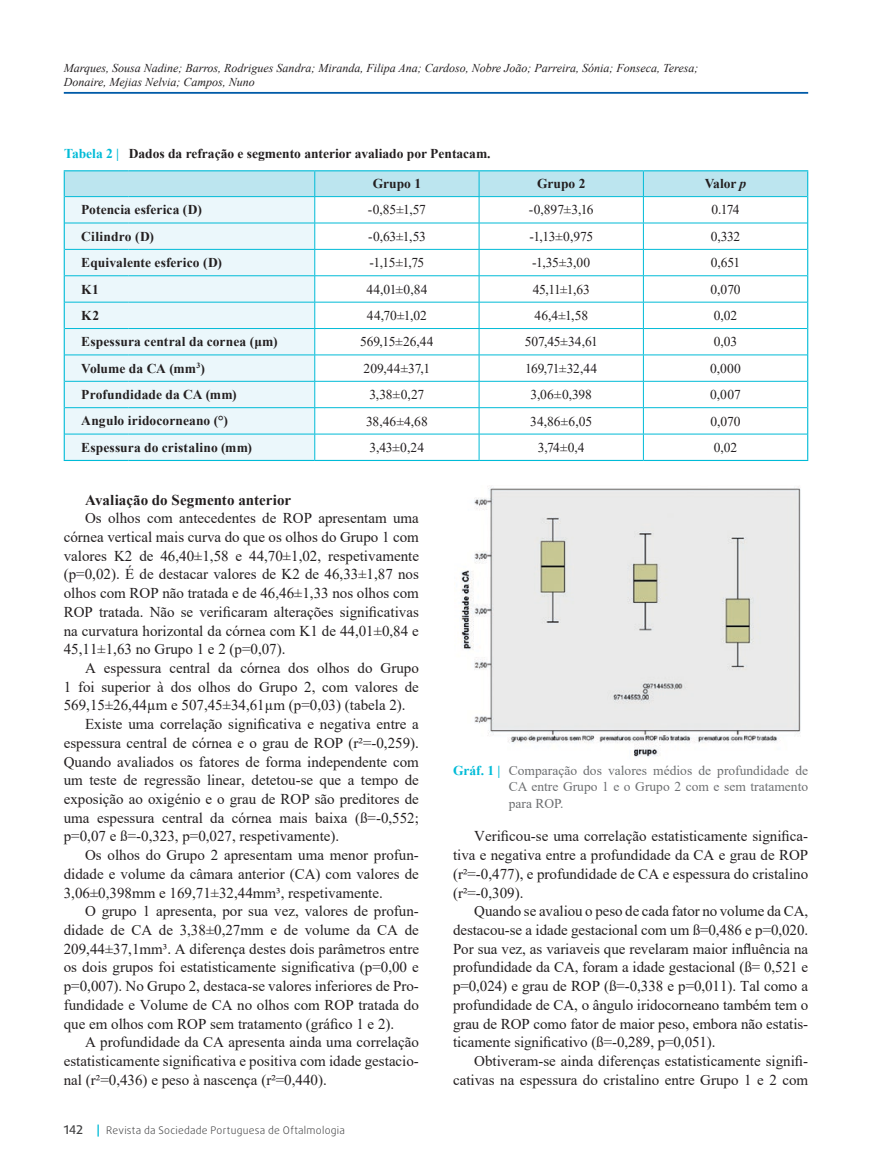
<style>
.page{position:relative;width:872px;height:1170px;background:#fff}
.page>*{position:absolute;margin:0;border:0;box-sizing:border-box;transform-origin:0 0}
.t1{font:15px/18.8px "Times New Roman";color:#231f20;text-align:justify}
.t2{font:700 15px "Times New Roman";letter-spacing:.005em;color:#231f20}
.t3{font:13.5px "Times New Roman";letter-spacing:-.01em;color:#231f20}
.t4{font:700 13.5px "Times New Roman";color:#231f20}
.t5{font:13.5px/16.2px "Times New Roman";color:#6d6f71;text-align:justify}
.t6{font:700 13.5px "Times New Roman";letter-spacing:.02em;color:#231f20}
.t7{font:italic 12px/14.4px "Times New Roman";color:#231f20}
.t8{font:300 10.5px "Daxline Pro";letter-spacing:.025em;color:#414142}
.s1{color:#00bbd7}
.s2{font-style:italic}
.s3{font-weight:500;font-size:12px}
.s4{font-weight:500;font-size:12px;color:#00bbd7}
.s5{font-weight:700;color:#00bbd7}
</style>
<div class="page">
<hr style="left:64px;top:92px;width:744px;height:2px;background:#005ba8">
<hr style="left:64px;top:170px;width:65px;height:1px;background:#00bbd7">
<hr style="left:129px;top:170px;width:186px;height:1px;background:#00bbd7">
<hr style="left:315px;top:170px;width:164px;height:1px;background:#00bbd7">
<hr style="left:479px;top:170px;width:164px;height:1px;background:#00bbd7">
<hr style="left:643px;top:170px;width:165px;height:1px;background:#00bbd7">
<hr style="left:64px;top:460px;width:65px;height:1px;background:#00bbd7">
<hr style="left:129px;top:460px;width:186px;height:1px;background:#00bbd7">
<hr style="left:315px;top:460px;width:164px;height:1px;background:#00bbd7">
<hr style="left:479px;top:460px;width:164px;height:1px;background:#00bbd7">
<hr style="left:643px;top:460px;width:165px;height:1px;background:#00bbd7">
<svg style="left:64px;top:171px;width:744px;height:289px"></svg>
<img style="left:461px;top:487px;width:340px;height:270px">
<p class="t7" style="left:64px;top:60px;width:636px">Marques, Sousa Nadine; Barros, Rodrigues Sandra; Miranda, Filipa Ana; Cardoso, Nobre João; Parreira, Sónia; Fonseca, Teresa;<br>Donaire, Mejias Nelvia; Campos, Nuno</p>
<p class="t4" style="left:64px;top:144px;width:428px"><span class="s1">Tabela 2 |</span> Dados da refração e segmento anterior avaliado por Pentacam.</p>
<p class="t4" style="left:373px;top:174px;width:50px">Grupo 1</p>
<p class="t4" style="left:537px;top:174px;width:50px">Grupo 2</p>
<p class="t4" style="left:704px;top:174px;width:43px">Valor <span class="s2">p</span></p>
<p class="t4" style="left:81px;top:200px;width:122px">Potencia esferica (D)</p>
<p class="t3" style="left:368px;top:200px;width:60px">-0,85±1,57</p>
<p class="t3" style="left:529px;top:200px;width:66px">-0,897±3,16</p>
<p class="t3" style="left:711px;top:200px;width:30px">0.174</p>
<p class="t4" style="left:81px;top:226px;width:74px">Cilindro (D)</p>
<p class="t3" style="left:368px;top:227px;width:59px">-0,63±1,53</p>
<p class="t3" style="left:529px;top:227px;width:65px">-1,13±0,975</p>
<p class="t3" style="left:710px;top:227px;width:31px">0,332</p>
<p class="t4" style="left:81px;top:253px;width:142px">Equivalente esferico (D)</p>
<p class="t3" style="left:369px;top:253px;width:56px">-1,15±1,75</p>
<p class="t3" style="left:532px;top:253px;width:60px">-1,35±3,00</p>
<p class="t3" style="left:711px;top:253px;width:31px">0,651</p>
<p class="t4" style="left:81px;top:279px;width:19px">K1</p>
<p class="t3" style="left:366px;top:279px;width:62px">44,01±0,84</p>
<p class="t3" style="left:532px;top:279px;width:59px">45,11±1,63</p>
<p class="t3" style="left:710px;top:279px;width:32px">0,070</p>
<p class="t4" style="left:81px;top:305px;width:19px">K2</p>
<p class="t3" style="left:367px;top:306px;width:61px">44,70±1,02</p>
<p class="t3" style="left:534px;top:306px;width:55px">46,4±1,58</p>
<p class="t3" style="left:714px;top:306px;width:25px">0,02</p>
<p class="t4" style="left:81px;top:332px;width:198px">Espessura central da cornea (μm)</p>
<p class="t3" style="left:360px;top:332px;width:75px">569,15±26,44</p>
<p class="t3" style="left:525px;top:332px;width:75px">507,45±34,61</p>
<p class="t3" style="left:714px;top:332px;width:25px">0,03</p>
<p class="t4" style="left:81px;top:358px;width:125px">Volume da CA (mm<sup>3</sup>)</p>
<p class="t3" style="left:363px;top:359px;width:68px">209,44±37,1</p>
<p class="t3" style="left:525px;top:359px;width:74px">169,71±32,44</p>
<p class="t3" style="left:710px;top:359px;width:32px">0,000</p>
<p class="t4" style="left:81px;top:385px;width:157px">Profundidade da CA (mm)</p>
<p class="t3" style="left:369px;top:385px;width:56px">3,38±0,27</p>
<p class="t3" style="left:530px;top:385px;width:63px">3,06±0,398</p>
<p class="t3" style="left:710px;top:385px;width:32px">0,007</p>
<p class="t6" style="left:81px;top:411px;width:148px">Angulo iridocorneano (°)</p>
<p class="t3" style="left:366px;top:411px;width:63px">38,46±4,68</p>
<p class="t3" style="left:530px;top:411px;width:63px">34,86±6,05</p>
<p class="t3" style="left:710px;top:411px;width:32px">0,070</p>
<p class="t4" style="left:81px;top:437px;width:172px">Espessura do cristalino (mm)</p>
<p class="t3" style="left:370px;top:438px;width:56px">3,43±0,24</p>
<p class="t3" style="left:538px;top:438px;width:48px">3,74±0,4</p>
<p class="t3" style="left:713px;top:438px;width:25px">0,02</p>
<p class="t2" style="left:85px;top:488px;width:208px">Avaliação do Segmento anterior</p>
<p class="t1" style="left:64px;top:508px;width:357px;text-indent:21px">Os olhos com antecedentes de ROP apresentam uma córnea vertical mais curva do que os olhos do Grupo 1 com valores K2 de 46,40±1,58 e 44,70±1,02, respetivamente (p=0,02). É de destacar valores de K2 de 46,33±1,87 nos olhos com ROP não tratada e de 46,46±1,33 nos olhos com ROP tratada. Não se verificaram alterações significativas na curvatura horizontal da córnea com K1 de 44,01±0,84 e 45,11±1,63 no Grupo 1 e 2 (p=0,07).</p>
<p class="t1" style="left:85px;top:658px;width:335px">A espessura central da córnea dos olhos do Grupo</p>
<p class="t1" style="left:64px;top:676px;width:357px">1 foi superior à dos olhos do Grupo 2, com valores de</p>
<p class="t1" style="left:64px;top:695px;width:343px">569,15±26,44µm e 507,45±34,61µm (p=0,03) (tabela 2).</p>
<p class="t1" style="left:85px;top:714px;width:335px">Existe uma correlação significativa e negativa entre a</p>
<p class="t1" style="left:64px;top:733px;width:357px">espessura central de córnea e o grau de ROP (r²=-0,259).</p>
<p class="t1" style="left:64px;top:751px;width:357px">Quando avaliados os fatores de forma independente com</p>
<p class="t1" style="left:64px;top:770px;width:357px">um teste de regressão linear, detetou-se que a tempo de</p>
<p class="t1" style="left:64px;top:789px;width:357px">exposição ao oxigénio e o grau de ROP são preditores de</p>
<p class="t1" style="left:64px;top:807px;width:357px">uma espessura central da córnea mais baixa (ß=-0,552;</p>
<p class="t1" style="left:64px;top:826px;width:277px">p=0,07 e ß=-0,323, p=0,027, respetivamente).</p>
<p class="t1" style="left:85px;top:845px;width:335px">Os olhos do Grupo 2 apresentam uma menor profun-</p>
<p class="t1" style="left:64px;top:864px;width:357px">didade e volume da câmara anterior (CA) com valores de</p>
<p class="t1" style="left:64px;top:882px;width:320px">3,06±0,398mm e 169,71±32,44mm³, respetivamente.</p>
<p class="t1" style="left:85px;top:901px;width:335px">O grupo 1 apresenta, por sua vez, valores de profun-</p>
<p class="t1" style="left:64px;top:920px;width:357px">didade de CA de 3,38±0,27mm e de volume da CA de</p>
<p class="t1" style="left:64px;top:938px;width:357px">209,44±37,1mm³. A diferença destes dois parâmetros entre</p>
<p class="t1" style="left:64px;top:957px;width:357px">os dois grupos foi estatisticamente significativa (p=0,00 e</p>
<p class="t1" style="left:64px;top:976px;width:357px">p=0,007). No Grupo 2, destaca-se valores inferiores de Pro-</p>
<p class="t1" style="left:64px;top:994px;width:357px">fundidade e Volume de CA no olhos com ROP tratada do</p>
<p class="t1" style="left:64px;top:1013px;width:332px">que em olhos com ROP sem tratamento (gráfico 1 e 2).</p>
<p class="t1" style="left:85px;top:1032px;width:335px">A profundidade da CA apresenta ainda uma correlação</p>
<p class="t1" style="left:64px;top:1051px;width:357px">estatisticamente significativa e positiva com idade gestacio-</p>
<p class="t1" style="left:64px;top:1069px;width:264px">nal (r²=0,436) e peso à nascença (r²=0,440).</p>
<p class="t8" style="left:64px;top:1122px;width:282px"><span class="s3">142</span> <span class="s4">|</span> Revista da Sociedade Portuguesa de Oftalmologia</p>
<p class="t5" style="left:509px;top:762px;width:301px;text-indent:-56px"><span class="s5">Gráf. 1 |</span> Comparação dos valores médios de profundidade de CA entre Grupo 1 e o Grupo 2 com e sem tratamento para ROP.</p>
<p class="t1" style="left:453px;top:826px;width:357px;text-indent:21px">Verificou-se uma correlação estatisticamente significa&shy;tiva e negativa entre a profundidade da CA e grau de ROP (r²=-0,477), e profundidade de CA e espessura do cristalino (r²=-0,309).</p>
<p class="t1" style="left:453px;top:901px;width:357px;text-indent:21px">Quando se avaliou o peso de cada fator no volume da CA, destacou-se a idade gestacional com um ß=0,486 e p=0,020.<br>Por sua vez, as variaveis que revelaram maior influência na profundidade da CA, foram a idade gestacional (ß= 0,521 e p=0,024) e grau de ROP (ß=-0,338 e p=0,011). Tal como a profundidade de CA, o ângulo iridocorneano também tem o grau de ROP como fator de maior peso, embora não estatis&shy;ticamente significativo (ß=-0,289, p=0,051).</p>
<p class="t1" style="left:453px;top:1051px;width:357px;text-align:right">Obtiveram-se ainda diferenças estatisticamente signifi&shy;cativas na espessura do cristalino entre Grupo 1 e 2 com</p>
</div>
